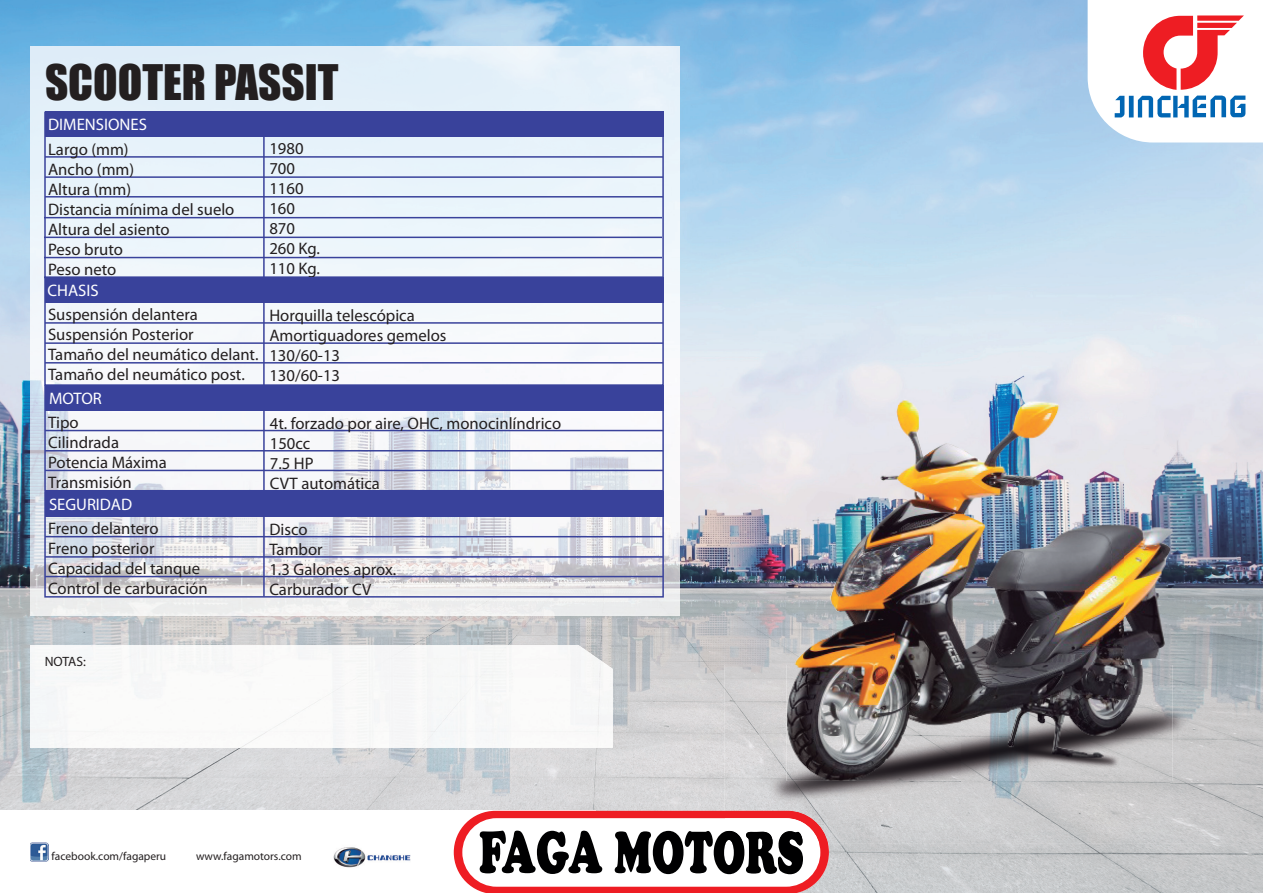
<style>
.page{position:relative;width:1263px;height:893px;background:#fff}
.page>*{position:absolute;margin:0;border:0;box-sizing:border-box;transform-origin:0 0}
.t1{font:45px "Impact";color:#231f20}
.t2{font:16.65px/20px "Myriad Pro";color:#231f20}
.t3{font:16.65px "Myriad Pro";color:#fff}
.t4{font:13.5px "Myriad Pro";letter-spacing:-.01em;color:#231f20}
.t5{font:11.4px "Myriad Pro";color:#231f20}
</style>
<div class="page">
<img style="left:0;top:0;width:1263px;height:893px">
<img style="left:30px;top:47px;width:650px;height:569px">
<hr style="left:263px;top:111px;width:2px;height:166px;background:#39429b">
<hr style="left:45px;top:156px;width:618px;height:2px;background:#39429b">
<hr style="left:45px;top:176px;width:618px;height:2px;background:#39429b">
<hr style="left:45px;top:196px;width:618px;height:2px;background:#39429b">
<hr style="left:44px;top:217px;width:618px;height:1px;background:#39429b">
<hr style="left:44px;top:237px;width:618px;height:1px;background:#39429b">
<hr style="left:44px;top:257px;width:618px;height:1px;background:#39429b">
<hr style="left:44px;top:276px;width:618px;height:2px;background:#39429b">
<div style="left:0;top:811px;width:596px;height:82px;background:#fff"></div>
<div style="left:45px;top:111px;width:618px;height:26px;background:#39429b"></div>
<div style="left:44px;top:278px;width:620px;height:108px;border:2px solid #39429b"></div>
<hr style="left:263px;top:277px;width:2px;height:108px;background:#39429b">
<hr style="left:45px;top:322px;width:618px;height:2px;background:#39429b">
<hr style="left:45px;top:342px;width:618px;height:2px;background:#39429b">
<hr style="left:45px;top:362px;width:618px;height:2px;background:#39429b">
<div style="left:45px;top:277px;width:618px;height:26px;background:#39429b"></div>
<img style="left:30px;top:843px;width:19px;height:19px">
<img style="left:333px;top:847px;width:78px;height:21px">
<img style="left:30px;top:645px;width:583px;height:103px">
<div style="left:44px;top:385px;width:620px;height:106px;border:2px solid #39429b"></div>
<hr style="left:263px;top:385px;width:2px;height:105px;background:#39429b">
<hr style="left:45px;top:430px;width:618px;height:1px;background:#39429b">
<hr style="left:45px;top:450px;width:618px;height:1px;background:#39429b">
<hr style="left:45px;top:470px;width:618px;height:1px;background:#39429b">
<div style="left:45px;top:385px;width:619px;height:26px;background:#39429b"></div>
<div style="left:44px;top:491px;width:620px;height:107px;border:2px solid #39429b"></div>
<hr style="left:263px;top:491px;width:2px;height:106px;background:#39429b">
<hr style="left:45px;top:536px;width:618px;height:1px;background:#39429b">
<hr style="left:45px;top:556px;width:618px;height:2px;background:#39429b">
<hr style="left:45px;top:576px;width:618px;height:1px;background:#39429b">
<div style="left:45px;top:491px;width:619px;height:26px;background:#39429b"></div>
<svg style="left:1088px;top:0;width:175px;height:143px"></svg>
<img style="left:725px;top:665px;width:507px;height:179px">
<svg style="left:454px;top:811px;width:375px;height:82px"></svg>
<img style="left:786px;top:400px;width:387px;height:381px">
<img style="left:962px;top:695px;width:207px;height:121px">
<h1 class="t1" style="left:45px;top:47px;width:295px">SCOOTER PASSIT</h1>
<p class="t3" style="left:48px;top:114px;width:100px">DIMENSIONES</p>
<p class="t2" style="left:48px;top:139px;width:188px">Largo (mm)<br>Ancho (mm)<br>Altura (mm)<br>Distancia mínima del suelo<br>Altura del asiento<br>Peso bruto<br>Peso neto</p>
<p class="t2" style="left:269px;top:138px;width:52px">1980<br>700<br>1160<br>160<br>870<br>260 Kg.<br>110 Kg.</p>
<p class="t3" style="left:47px;top:280px;width:53px">CHASIS</p>
<p class="t2" style="left:48px;top:305px;width:212px">Suspensión delantera<br>Suspensión Posterior<br>Tamaño del neumático delant.<br>Tamaño del neumático post.</p>
<p class="t2" style="left:269px;top:305px;width:179px">Horquilla telescópica<br>Amortiguadores gemelos<br>130/60-13<br>130/60-13</p>
<p class="t3" style="left:49px;top:388px;width:54px">MOTOR</p>
<p class="t2" style="left:48px;top:412px;width:120px">Tipo<br>Cilindrada<br>Potencia Máxima<br>Transmisión</p>
<p class="t2" style="left:270px;top:413px;width:293px">4t. forzado por aire, OHC, monocinlíndrico<br>150cc<br>7.5 HP<br>CVT automática</p>
<p class="t3" style="left:49px;top:494px;width:85px">SEGURIDAD</p>
<p class="t2" style="left:48px;top:518px;width:161px">Freno delantero<br>Freno posterior<br>Capacidad del tanque<br>Control de carburación</p>
<p class="t2" style="left:269px;top:519px;width:128px">Disco<br>Tambor<br>1.3 Galones aprox.<br>Carburador CV</p>
<p class="t4" style="left:45px;top:653px;width:43px">NOTAS:</p>
<p class="t5" style="left:52px;top:849px;width:116px">facebook.com/fagaperu</p>
<p class="t5" style="left:196px;top:849px;width:107px">www.fagamotors.com</p>
</div>
